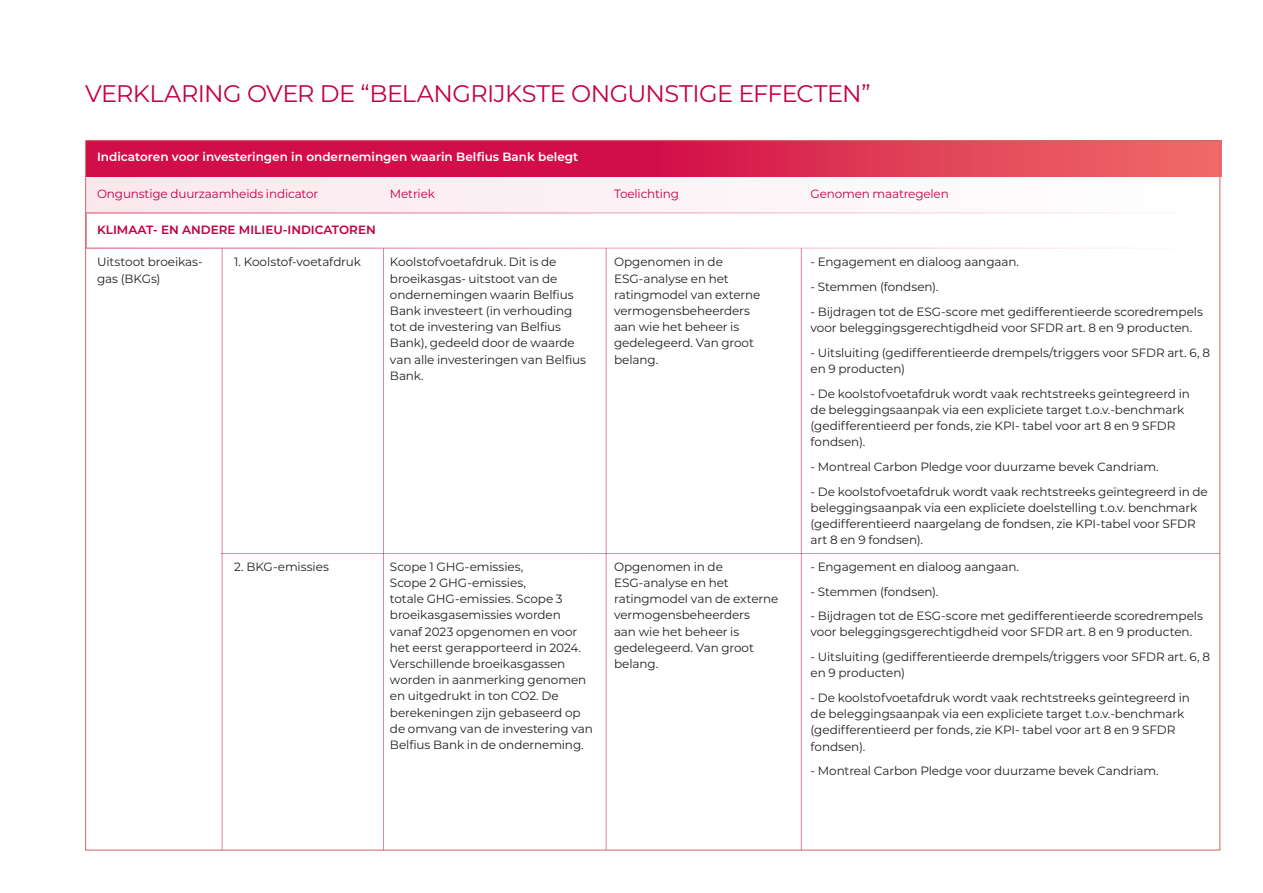
<style>
.page{position:relative;width:1263px;height:893px;background:#fff}
.page>*{position:absolute;margin:0;border:0;box-sizing:border-box;transform-origin:0 0}
.Titel_1__met_of_zond{font:24px "Belfius Montserrat";letter-spacing:-.025em;color:#c30045}
.lopende{font:12px/16.2px "Belfius Montserrat";letter-spacing:-.01em;color:#231f20}
.Titel_3{font:12px "Belfius Montserrat";letter-spacing:-.015em;color:#c30045}
.t1{font:700 12px "Belfius Montserrat";color:#fff}
.t2{font:700 12px "Belfius Montserrat";color:#c30045}
</style>
<div class="page">
<div style="left:86px;top:177px;width:1135px;height:35px;background:#fcf3f6"></div>
<svg style="left:87px;top:140px;width:1134px;height:37px;background:#d92851"></svg>
<hr style="left:383px;top:248px;width:1px;height:602px;background:#c30045">
<hr style="left:222px;top:248px;width:1px;height:602px;background:#c30045">
<hr style="left:606px;top:248px;width:1px;height:602px;background:#c30045">
<hr style="left:801px;top:248px;width:1px;height:602px;background:#c30045">
<hr style="left:222px;top:554px;width:998px;height:1px;background:#d20e49">
<p class="Titel_1__met_of_zond" style="left:85px;top:78px;width:787px">VERKLARING OVER DE “BELANGRIJKSTE ONGUNSTIGE EFFECTEN”</p>
<p class="t1" style="left:97px;top:149px;width:483px">Indicatoren voor investeringen in ondernemingen waarin Belfius Bank belegt</p>
<p class="Titel_3" style="left:97px;top:187px;width:223px">Ongunstige duurzaamheids indicator</p>
<p class="Titel_3" style="left:390px;top:187px;width:47px">Metriek</p>
<p class="Titel_3" style="left:614px;top:187px;width:67px">Toelichting</p>
<p class="Titel_3" style="left:810px;top:187px;width:140px">Genomen maatregelen</p>
<p class="t2" style="left:97px;top:222px;width:280px">KLIMAAT- EN ANDERE MILIEU-INDICATOREN</p>
<p class="lopende" style="left:97px;top:254px;width:107px">Uitstoot broeikas&shy;gas (BKGs)</p>
<p class="lopende" style="left:234px;top:254px;width:128px">1. Koolstof-voetafdruk</p>
<p class="lopende" style="left:614px;top:254px;width:148px">Opgenomen in de<br>ESG-analyse en het ratingmodel van externe vermogensbeheerders aan wie het beheer is gedelegeerd. Van groot belang.</p>
<p class="lopende" style="left:390px;top:254px;width:198px">Koolstofvoetafdruk. Dit is de broeikasgas- uitstoot van de ondernemingen waarin Belfius<br>Bank investeert (in verhouding tot de investering van Belfius<br>Bank), gedeeld door de waarde van alle investeringen van Belfius<br>Bank.</p>
<p class="lopende" style="left:810px;top:254px;width:210px">- Engagement en dialoog aangaan.</p>
<p class="lopende" style="left:810px;top:279px;width:129px">- Stemmen (fondsen).</p>
<p class="lopende" style="left:810px;top:303px;width:394px">- Bijdragen tot de ESG-score met gedifferentieerde scoredrempels voor beleggingsgerechtigdheid voor SFDR art. 8 en 9 producten.</p>
<p class="lopende" style="left:810px;top:344px;width:401px">- Uitsluiting (gedifferentieerde drempels/triggers voor SFDR art. 6, 8 en 9 producten)</p>
<p class="lopende" style="left:810px;top:385px;width:381px">- De koolstofvoetafdruk wordt vaak rechtstreeks geïntegreerd in de beleggingsaanpak via een expliciete target t.o.v.-benchmark (gedifferentieerd per fonds, zie KPI- tabel voor art 8 en 9 SFDR fondsen).</p>
<p class="lopende" style="left:810px;top:458px;width:350px">- Montreal Carbon Pledge voor duurzame bevek Candriam.</p>
<p class="lopende" style="left:810px;top:483px;width:399px">- De koolstofvoetafdruk wordt vaak rechtstreeks geïntegreerd in de beleggingsaanpak via een expliciete doelstelling t.o.v. benchmark (gedifferentieerd naargelang de fondsen, zie KPI-tabel voor SFDR art 8 en 9 fondsen).</p>
<p class="lopende" style="left:810px;top:558px;width:210px">- Engagement en dialoog aangaan.</p>
<p class="lopende" style="left:810px;top:583px;width:129px">- Stemmen (fondsen).</p>
<p class="lopende" style="left:810px;top:608px;width:394px">- Bijdragen tot de ESG-score met gedifferentieerde scoredrempels voor beleggingsgerechtigdheid voor SFDR art. 8 en 9 producten.</p>
<p class="lopende" style="left:810px;top:649px;width:401px">- Uitsluiting (gedifferentieerde drempels/triggers voor SFDR art. 6, 8 en 9 producten)</p>
<p class="lopende" style="left:810px;top:690px;width:381px">- De koolstofvoetafdruk wordt vaak rechtstreeks geïntegreerd in de beleggingsaanpak via een expliciete target t.o.v.-benchmark (gedifferentieerd per fonds, zie KPI- tabel voor art 8 en 9 SFDR fondsen).</p>
<p class="lopende" style="left:810px;top:763px;width:350px">- Montreal Carbon Pledge voor duurzame bevek Candriam.</p>
<p class="lopende" style="left:234px;top:558px;width:96px">2. BKG-emissies</p>
<p class="lopende" style="left:390px;top:558px;width:205px">Scope 1 GHG-emissies,<br>Scope 2 GHG-emissies,<br>totale GHG-emissies. Scope 3 broeikasgasemissies worden vanaf 2023 opgenomen en voor het eerst gerapporteerd in 2024.<br>Verschillende broeikasgassen worden in aanmerking genomen en uitgedrukt in ton CO2. De berekeningen zijn gebaseerd op de omvang van de investering van<br>Belfius Bank in de onderneming.</p>
<p class="lopende" style="left:614px;top:558px;width:166px">Opgenomen in de<br>ESG-analyse en het ratingmodel van de externe vermogensbeheerders<br>aan wie het beheer is gedelegeerd. Van groot belang.</p>
</div>
